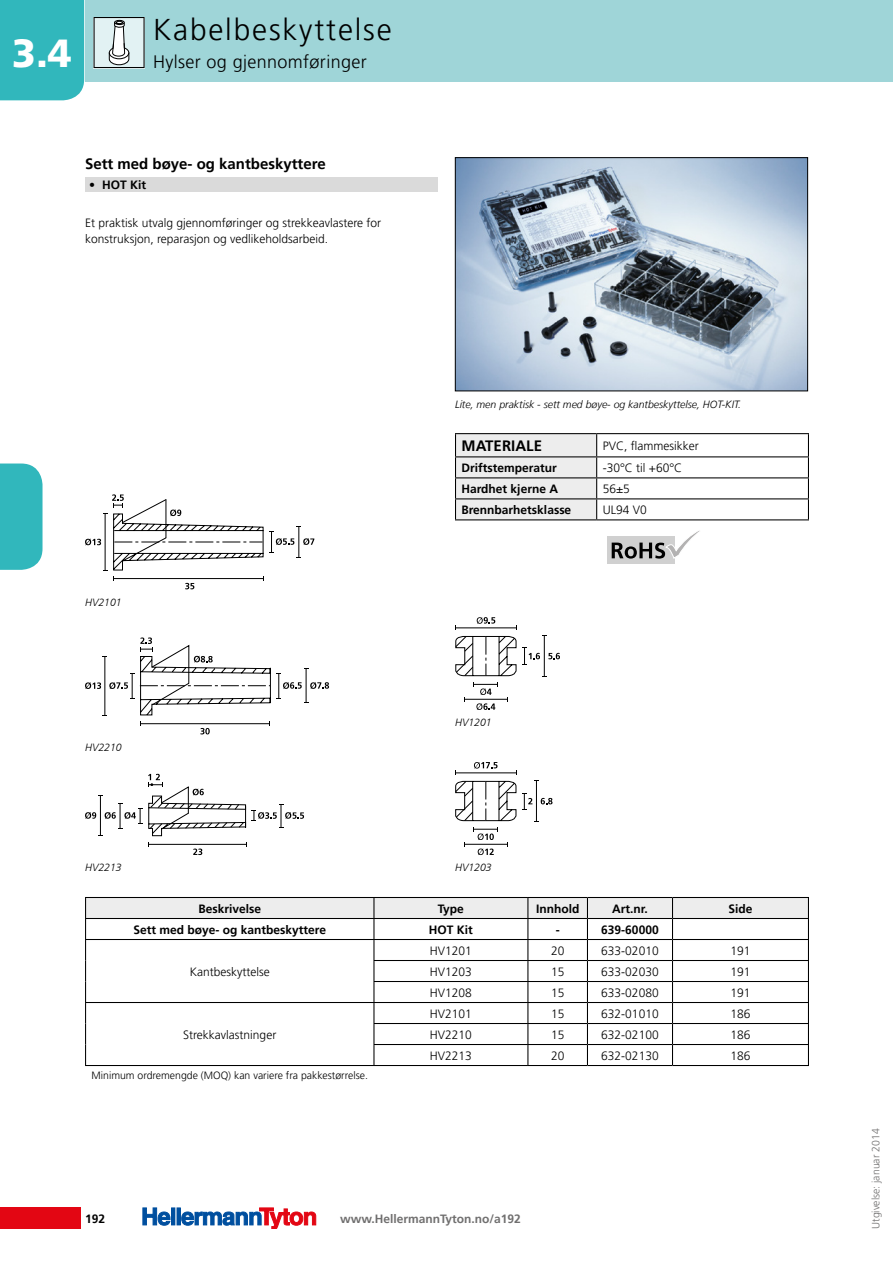
<style>
.page{position:relative;width:893px;height:1263px;background:#fff}
.page>*{position:absolute;margin:0;border:0;box-sizing:border-box;transform-origin:0 0}
.t1{font:900 39px "Frutiger LT";color:#fff}
.t2{font:300 30px "Frutiger LT";letter-spacing:.06em;color:#000}
.t3{font:300 18px "Frutiger LT";letter-spacing:.02em;color:#000}
.t4{font:700 15px "Frutiger LT";color:#000}
.t5{font:300 12px/16.5px "Frutiger LT";color:#000}
.t6{font:700 12px "Frutiger LT";color:#000}
.t7{font:700 12px "Frutiger LT";color:#706f6f}
.t8{font:italic 300 10.5px "Frutiger LT";color:#000}
.t9{font:300 10.5px "Frutiger LT";color:#000}
.t10{font:300 10.5px "Frutiger LT";color:#706f6f}
</style>
<div class="page">
<div style="left:0;top:1208px;width:81px;height:21px;background:#e30613"></div>
<div style="left:171px;top:1208px;width:4px;height:17px;border:1px solid #004f9f"></div>
<div style="left:177px;top:1208px;width:4px;height:17px;border:1px solid #004f9f"></div>
<svg style="left:142px;top:1208px;width:28px;height:18px"></svg>
<svg style="left:181px;top:1208px;width:135px;height:21px"></svg>
<div style="left:0;top:0;width:84px;height:100px;background:#31b7bc"></div>
<div style="left:85px;top:0;width:808px;height:82px;background:#9fd5d8"></div>
<svg style="left:0;top:463px;width:43px;height:107px;background:#3cbbbf"></svg>
<svg style="left:94px;top:17px;width:51px;height:51px;background:#c5d0d1"></svg>
<img style="left:457px;top:159px;width:349px;height:230px">
<div style="left:455px;top:157px;width:353px;height:234px;border:1px solid #000"></div>
<div style="left:85px;top:177px;width:353px;height:15px;background:#dadada"></div>
<svg style="left:455px;top:762px;width:97px;height:93px"></svg>
<svg style="left:455px;top:617px;width:105px;height:93px"></svg>
<svg style="left:85px;top:637px;width:244px;height:97px"></svg>
<svg style="left:85px;top:494px;width:229px;height:95px"></svg>
<hr style="left:166px;top:499px;width:1px;height:39px;background:#000">
<hr style="left:149px;top:844px;width:97px;height:1px;background:#000">
<svg style="left:193px;top:848px;width:9px;height:7px"></svg>
<svg style="left:85px;top:774px;width:219px;height:62px"></svg>
<hr style="left:455px;top:433px;width:142px;height:1px;background:#000">
<hr style="left:597px;top:433px;width:212px;height:1px;background:#000">
<svg style="left:455px;top:434px;width:354px;height:130px"></svg>
<svg style="left:85px;top:897px;width:724px;height:168px"></svg>
<hr style="left:85px;top:1065px;width:289px;height:1px;background:#000">
<hr style="left:374px;top:1065px;width:154px;height:1px;background:#000">
<hr style="left:528px;top:1065px;width:59px;height:1px;background:#000">
<hr style="left:587px;top:1065px;width:85px;height:1px;background:#000">
<hr style="left:672px;top:1065px;width:137px;height:1px;background:#000">
<h1 class="t1" style="left:12px;top:30px;width:61px">3.4</h1>
<h2 class="t2" style="left:153px;top:12px;width:240px">Kabelbeskyttelse</h2>
<h3 class="t3" style="left:153px;top:52px;width:215px">Hylser og gjennomføringer</h3>
<p class="t4" style="left:85px;top:155px;width:242px">Sett med bøye- og kantbeskyttere</p>
<p class="t6" style="left:89px;top:178px;width:58px">• HOT Kit</p>
<p class="t5" style="left:85px;top:214px;width:298px">Et praktisk utvalg gjennomføringer og strekkeavlastere for konstruksjon, reparasjon og vedlikeholdsarbeid.</p>
<p class="t8" style="left:455px;top:398px;width:287px">Lite, men praktisk - sett med bøye- og kantbeskyttelse, HOT-KIT.</p>
<p class="t8" style="left:85px;top:596px;width:38px">HV2101</p>
<p class="t4" style="left:461px;top:437px;width:82px">MATERIALE</p>
<p class="t5" style="left:603px;top:438px;width:97px">PVC, flammesikker</p>
<p class="t6" style="left:461px;top:461px;width:97px">Driftstemperatur</p>
<p class="t5" style="left:603px;top:460px;width:81px">-30°C til +60°C</p>
<p class="t6" style="left:461px;top:482px;width:98px">Hardhet kjerne A</p>
<p class="t5" style="left:603px;top:481px;width:29px">56±5</p>
<p class="t6" style="left:461px;top:503px;width:111px">Brennbarhetsklasse</p>
<p class="t5" style="left:603px;top:502px;width:46px">UL94 V0</p>
<p class="t8" style="left:85px;top:741px;width:38px">HV2210</p>
<p class="t8" style="left:455px;top:717px;width:38px">HV1201</p>
<p class="t8" style="left:85px;top:862px;width:38px">HV2213</p>
<p class="t8" style="left:455px;top:862px;width:38px">HV1203</p>
<p class="t6" style="left:198px;top:901px;width:64px">Beskrivelse</p>
<p class="t6" style="left:438px;top:901px;width:28px">Type</p>
<p class="t6" style="left:536px;top:901px;width:45px">Innhold</p>
<p class="t6" style="left:612px;top:901px;width:37px">Art.nr.</p>
<p class="t6" style="left:728px;top:901px;width:26px">Side</p>
<p class="t6" style="left:133px;top:922px;width:194px">Sett med bøye- og kantbeskyttere</p>
<p class="t6" style="left:429px;top:922px;width:46px">HOT Kit</p>
<p class="t6" style="left:556px;top:922px;width:5px">-</p>
<p class="t6" style="left:601px;top:922px;width:59px">639-60000</p>
<p class="t5" style="left:190px;top:963px;width:81px">Kantbeskyttelse</p>
<p class="t5" style="left:430px;top:942px;width:44px">HV1201</p>
<p class="t5" style="left:551px;top:942px;width:15px">20</p>
<p class="t5" style="left:601px;top:942px;width:59px">633-02010</p>
<p class="t5" style="left:730px;top:942px;width:22px">191</p>
<p class="t5" style="left:430px;top:963px;width:44px">HV1203</p>
<p class="t5" style="left:551px;top:963px;width:15px">15</p>
<p class="t5" style="left:601px;top:963px;width:59px">633-02030</p>
<p class="t5" style="left:730px;top:963px;width:22px">191</p>
<p class="t5" style="left:430px;top:984px;width:44px">HV1208</p>
<p class="t5" style="left:551px;top:984px;width:15px">15</p>
<p class="t5" style="left:601px;top:984px;width:59px">633-02080</p>
<p class="t5" style="left:730px;top:984px;width:22px">191</p>
<p class="t5" style="left:183px;top:1026px;width:95px">Strekkavlastninger</p>
<p class="t5" style="left:430px;top:1005px;width:44px">HV2101</p>
<p class="t5" style="left:551px;top:1005px;width:15px">15</p>
<p class="t5" style="left:601px;top:1005px;width:59px">632-01010</p>
<p class="t5" style="left:730px;top:1005px;width:22px">186</p>
<p class="t5" style="left:430px;top:1026px;width:44px">HV2210</p>
<p class="t5" style="left:551px;top:1026px;width:15px">15</p>
<p class="t5" style="left:601px;top:1026px;width:59px">632-02100</p>
<p class="t5" style="left:730px;top:1026px;width:22px">186</p>
<p class="t5" style="left:430px;top:1047px;width:44px">HV2213</p>
<p class="t5" style="left:551px;top:1047px;width:15px">20</p>
<p class="t5" style="left:601px;top:1047px;width:59px">632-02130</p>
<p class="t5" style="left:730px;top:1047px;width:22px">186</p>
<p class="t9" style="left:92px;top:1070px;width:278px">Minimum ordremengde (MOQ) kan variere fra pakkestørrelse.</p>
<p class="t6" style="left:85px;top:1211px;width:22px">192</p>
<p class="t7" style="left:340px;top:1211px;width:182px">www.HellermannTyton.no/a 192</p>
<p class="t10" style="left:870px;top:1229px;width:102px;rotate:-90deg">Utgivelse: januar 2014</p>
</div>
